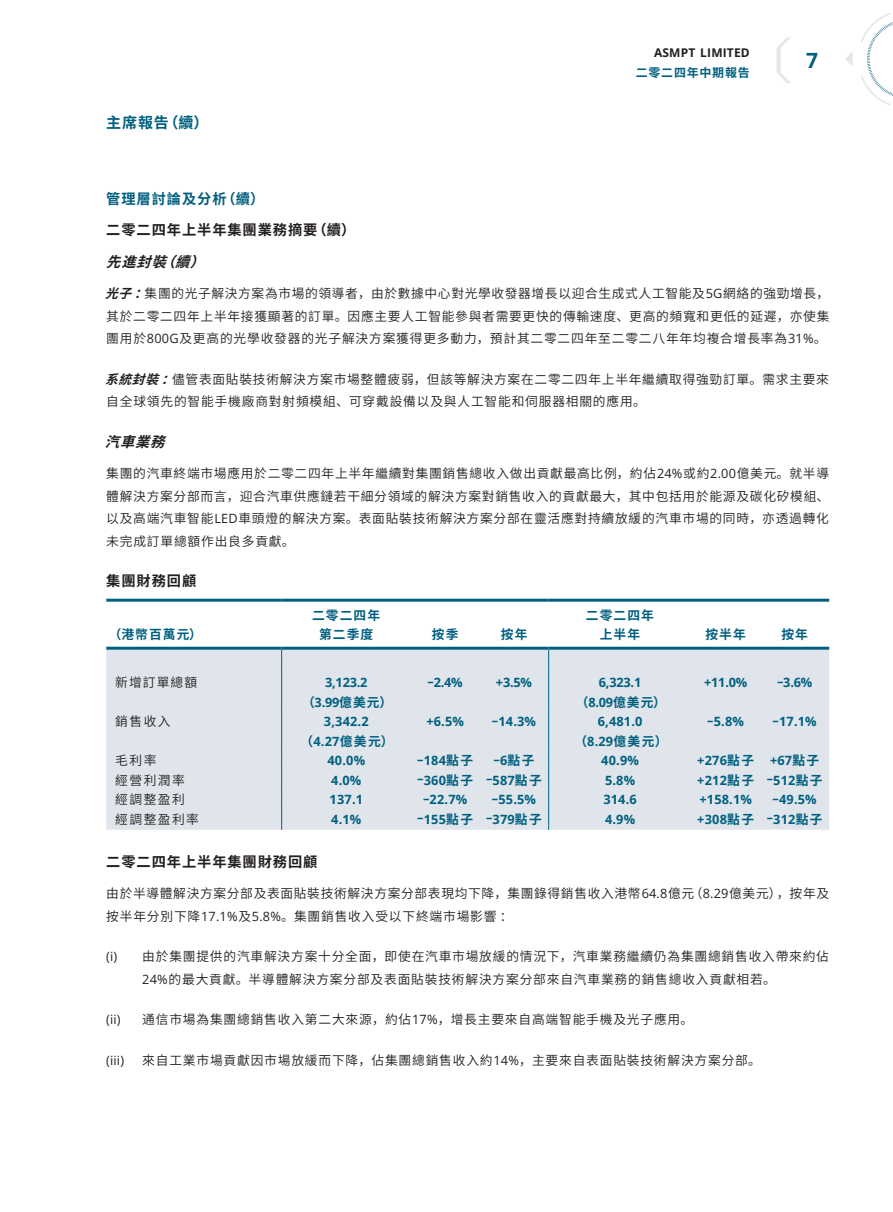
<style>
.page{position:relative;width:893px;height:1212px;background:#fff}
.page>*{position:absolute;margin:0;border:0;box-sizing:border-box;transform-origin:0 0}
.t1{font:700 21px "Open Sans";color:#005f7f}
.t2{font:700 15px "Source Han Sans SC";color:#005f7f}
._04___H2{font:700 14.25px "Source Han Sans SC";letter-spacing:.065em;color:#231f20}
._03_H1{font:700 14.25px "Source Han Sans SC";letter-spacing:.065em;color:#005f7f}
._05_____H3{font:italic 700 14.25px "Source Han Sans SC";color:#231f20}
._01_Body_Text{font:12.75px/22.5px "Source Han Sans SC";letter-spacing:.065em;color:#231f20}
.t3{font:700 12.75px/19.5px "Open Sans";letter-spacing:.015em;color:#005f7f;text-align:center}
.t4{font:700 12.75px/19.5px "Source Han Sans SC";letter-spacing:.085em;color:#005f7f;text-align:center}
._01_Body_Text-2{font:12.75px "Open Sans";color:#231f20}
.t5{font:700 12px "Open Sans";letter-spacing:.015em;color:#231f20}
.t6{font:700 12px "Source Han Sans SC";letter-spacing:.065em;color:#005f7f}
.s1{font-weight:700;font-style:italic}
.s2{font-family:"Open Sans"}
.s3{font-family:"Source Han Sans SC"}
</style>
<div class="page">
<svg style="left:845px;top:52px;width:8px;height:14px"></svg>
<svg style="left:861px;top:13px;width:32px;height:92px"></svg>
<svg style="left:776px;top:37px;width:14px;height:46px"></svg>
<div style="left:282px;top:650px;width:547px;height:180px;background:#dfe5eb"></div>
<svg style="left:548px;top:650px;width:1px;height:19px"></svg>
<hr style="left:548px;top:669px;width:1px;height:39px;background:#005f7f">
<hr style="left:548px;top:708px;width:1px;height:39px;background:#005f7f">
<div style="left:106px;top:650px;width:176px;height:180px;background:#dfe5eb"></div>
<svg style="left:548px;top:747px;width:1px;height:83px"></svg>
<hr style="left:106px;top:599px;width:176px;height:3px;background:#005f7f">
<hr style="left:282px;top:599px;width:267px;height:3px;background:#005f7f">
<hr style="left:549px;top:599px;width:280px;height:3px;background:#005f7f">
<hr style="left:106px;top:647px;width:176px;height:3px;background:#005f7f">
<hr style="left:282px;top:647px;width:267px;height:3px;background:#005f7f">
<hr style="left:549px;top:647px;width:280px;height:3px;background:#005f7f">
<p class="t2" style="left:106px;top:114px;width:104px">主席報告（續）</p>
<p class="t5" style="left:654px;top:45px;width:97px">ASMPT LIMITED</p>
<p class="t6" style="left:636px;top:66px;width:116px">二零二四年中期報告</p>
<h1 class="t1" style="left:806px;top:46px;width:14px">7</h1>
<p class="_03_H1" style="left:106px;top:191px;width:160px">管理層討論及分析（續）</p>
<p class="_04___H2" style="left:106px;top:222px;width:251px">二零二四年上半年集團業務摘要（續）</p>
<p class="_05_____H3" style="left:106px;top:254px;width:110px">先進封裝（續）</p>
<p class="_01_Body_Text" style="left:105px;top:283px;width:726px;text-align:justify"><span class="s1">光子：</span>集團的光子解決方案為市場的領導者，由於數據中心對光學收發器增長以迎合生成式人工智能及<span class="s2">5G</span>網絡的強勁增長，其於二零二四年上半年接獲顯著的訂單。因應主要人工智能參與者需要更快的傳輸速度、更高的頻寬和更低的延遲，亦使集團用於<span class="s2">800G</span>及更高的光學收發器的光子解決方案獲得更多動力，預計其二零二四年至二零二八年年均複合增長率為<span class="s2">31%</span>。</p>
<p class="_01_Body_Text" style="left:105px;top:368px;width:725px"><span class="s1">系統封裝：</span>儘管表面貼裝技術解決方案市場整體疲弱，但該等解決方案在二零二四年上半年繼續取得強勁訂單。需求主要來自全球領先的智能手機廠商對射頻模組、可穿戴設備以及與人工智能和伺服器相關的應用。</p>
<p class="_05_____H3" style="left:105px;top:434px;width:72px">汽車業務</p>
<p class="_01_Body_Text" style="left:106px;top:463px;width:724px;text-align:justify">集團的汽車終端市場應用於二零二四年上半年繼續對集團銷售總收入做出貢獻最高比例，約佔<span class="s2">24%</span>或約<span class="s2">2.00</span>億美元。就半導體解決方案分部而言，迎合汽車供應鏈若干細分領域的解決方案對銷售收入的貢獻最大，其中包括用於能源及碳化矽模組、以及高端汽車智能<span class="s2">LED</span>車頭燈的解決方案。表面貼裝技術解決方案分部在靈活應對持續放緩的汽車市場的同時，亦透過轉化未完成訂單總額作出良多貢獻。</p>
<p class="_04___H2" style="left:106px;top:573px;width:91px">集團財務回顧</p>
<p class="t4" style="left:109px;top:625px;width:95px">（港幣百萬元）</p>
<p class="t4" style="left:312px;top:605px;width:69px">二零二四年第二季度</p>
<p class="t4" style="left:432px;top:625px;width:28px">按季</p>
<p class="t4" style="left:501px;top:625px;width:28px">按年</p>
<p class="t4" style="left:586px;top:605px;width:69px">二零二四年上半年</p>
<p class="t4" style="left:705px;top:625px;width:42px">按半年</p>
<p class="t4" style="left:781px;top:625px;width:28px">按年</p>
<p class="_01_Body_Text" style="left:115px;top:671px;width:83px">新增訂單總額</p>
<p class="t3" style="left:302px;top:672px;width:92px">3,123.2<br><span class="s3">（</span>3.99<span class="s3">億美元）</span></p>
<p class="t3" style="left:428px;top:672px;width:37px">–2.4%</p>
<p class="t3" style="left:496px;top:672px;width:38px">+3.5%</p>
<p class="t3" style="left:576px;top:672px;width:92px">6,323.1<br><span class="s3">（</span>8.09<span class="s3">億美元）</span></p>
<p class="t3" style="left:704px;top:672px;width:45px">+11.0%</p>
<p class="t3" style="left:777px;top:672px;width:37px">–3.6%</p>
<p class="_01_Body_Text" style="left:115px;top:710px;width:57px">銷售收入</p>
<p class="t3" style="left:301px;top:711px;width:95px">3,342.2<br><span class="s3">（</span>4.27<span class="s3">億美元）</span></p>
<p class="t3" style="left:426px;top:711px;width:39px">+6.5%</p>
<p class="t3" style="left:492px;top:711px;width:46px">–14.3%</p>
<p class="t3" style="left:574px;top:711px;width:95px">6,481.0<br><span class="s3">（</span>8.29<span class="s3">億美元）</span></p>
<p class="t3" style="left:707px;top:711px;width:38px">–5.8%</p>
<p class="t3" style="left:773px;top:711px;width:46px">–17.1%</p>
<p class="_01_Body_Text" style="left:115px;top:749px;width:43px">毛利率</p>
<p class="t3" style="left:327px;top:750px;width:39px">40.0%</p>
<p class="t3" style="left:417px;top:750px;width:57px">–184<span class="s3">點子</span></p>
<p class="t3" style="left:493px;top:750px;width:42px">–6<span class="s3">點子</span></p>
<p class="t3" style="left:601px;top:750px;width:39px">40.9%</p>
<p class="t3" style="left:697px;top:750px;width:58px">+276<span class="s3">點子</span></p>
<p class="t3" style="left:770px;top:750px;width:51px">+67<span class="s3">點子</span></p>
<p class="_01_Body_Text" style="left:115px;top:769px;width:71px">經營利潤率</p>
<p class="t3" style="left:331px;top:770px;width:32px">4.0%</p>
<p class="t3" style="left:417px;top:770px;width:57px">–360<span class="s3">點子</span></p>
<p class="t3" style="left:486px;top:770px;width:57px">–587<span class="s3">點子</span></p>
<p class="t3" style="left:605px;top:770px;width:32px">5.8%</p>
<p class="t3" style="left:697px;top:770px;width:58px">+212<span class="s3">點子</span></p>
<p class="t3" style="left:767px;top:770px;width:57px">–512<span class="s3">點子</span></p>
<p class="_01_Body_Text" style="left:115px;top:788px;width:71px">經調整盈利</p>
<p class="t3" style="left:330px;top:789px;width:35px">137.1</p>
<p class="t3" style="left:423px;top:789px;width:46px">–22.7%</p>
<p class="t3" style="left:492px;top:789px;width:46px">–55.5%</p>
<p class="t3" style="left:603px;top:789px;width:35px">314.6</p>
<p class="t3" style="left:699px;top:789px;width:54px">+158.1%</p>
<p class="t3" style="left:773px;top:789px;width:46px">–49.5%</p>
<p class="_01_Body_Text" style="left:115px;top:808px;width:85px">經調整盈利率</p>
<p class="t3" style="left:331px;top:809px;width:32px">4.1%</p>
<p class="t3" style="left:417px;top:809px;width:57px">–155<span class="s3">點子</span></p>
<p class="t3" style="left:486px;top:809px;width:57px">–379<span class="s3">點子</span></p>
<p class="t3" style="left:605px;top:809px;width:32px">4.9%</p>
<p class="t3" style="left:697px;top:809px;width:58px">+308<span class="s3">點子</span></p>
<p class="t3" style="left:767px;top:809px;width:57px">–312<span class="s3">點子</span></p>
<p class="_04___H2" style="left:106px;top:853px;width:213px">二零二四年上半年集團財務回顧</p>
<p class="_01_Body_Text" style="left:106px;top:883px;width:724px">由於半導體解決方案分部及表面貼裝技術解決方案分部表現均下降，集團錄得銷售收入港幣<span class="s2">64.8</span>億元（<span class="s2">8.29</span>億美元），按年及按半年分別下降<span class="s2">17.1%</span>及<span class="s2">5.8%</span>。集團銷售收入受以下終端市場影響：</p>
<p class="_01_Body_Text" style="left:142px;top:946px;width:688px;text-indent:-36px"><span class="s2">(i)</span> 由於集團提供的汽車解決方案十分全面，即使在汽車市場放緩的情況下，汽車業務繼續仍為集團總銷售收入帶來約佔<br><span class="s2">24%</span>的最大貢獻。半導體解決方案分部及表面貼裝技術解決方案分部來自汽車業務的銷售總收入貢獻相若。</p>
<p class="_01_Body_Text-2" style="left:106px;top:1011px;width:16px">(ii)</p>
<p class="_01_Body_Text" style="left:142px;top:1009px;width:552px">通信市場為集團總銷售收入第二大來源，約佔<span class="s2">17%</span>，增長主要來自高端智能手機及光子應用。</p>
<p class="_01_Body_Text-2" style="left:106px;top:1051px;width:19px">(iii)</p>
<p class="_01_Body_Text" style="left:142px;top:1049px;width:620px">來自工業市場貢獻因市場放緩而下降，佔集團總銷售收入約<span class="s2">14%</span>，主要來自表面貼裝技術解決方案分部。</p>
</div>
